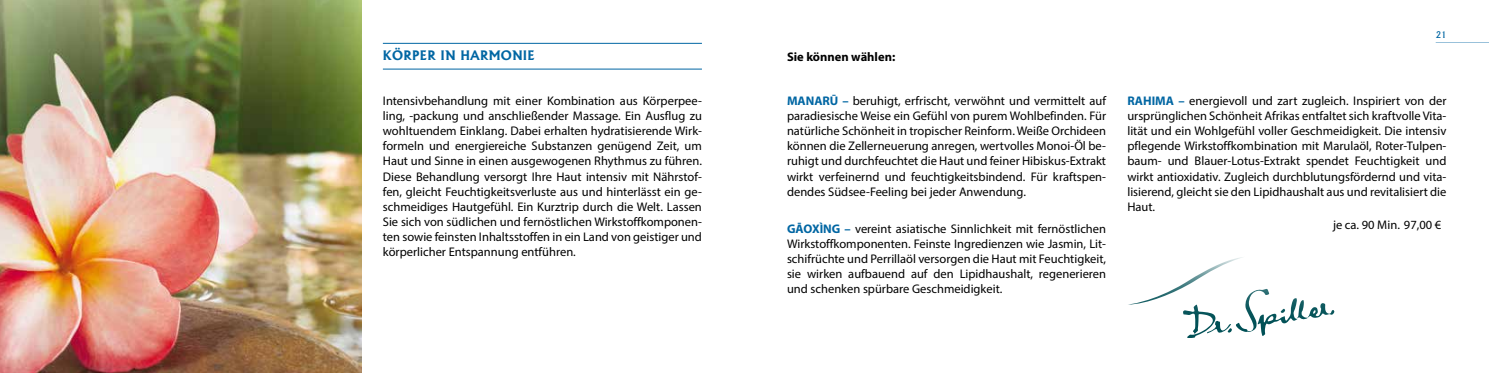
<style>
.page{position:relative;width:1489px;height:373px;background:#fff}
.page>*{position:absolute;margin:0;border:0;box-sizing:border-box;transform-origin:0 0}
.t1{font:12.5px/15px "Myriad Pro";color:#000;text-align:justify}
.t2{font:700 12.5px "Albertus";letter-spacing:.03em;color:#0066a3}
.t3{font:700 12.5px "Myriad Pro";color:#000}
.t4{font:500 8.75px "Albertus";color:#0066a3}
.s1{font-weight:700;color:#0066a3}
</style>
<div class="page">
<hr style="left:1435px;top:42px;width:53px;height:1px;background:#0066a3">
<svg style="left:1128px;top:257px;width:206px;height:79px"></svg>
<hr style="left:383px;top:43px;width:319px;height:1px;background:#0066a3">
<hr style="left:383px;top:69px;width:319px;height:1px;background:#0066a3">
<img style="left:0;top:0;width:361px;height:372px">
<p class="t2" style="left:383px;top:48px;width:153px">KÖRPER IN HARMONIE</p>
<p class="t1" style="left:383px;top:93px;width:320px">Intensivbehandlung mit einer Kombination aus Körperpee&shy;ling, -packung und anschließender Massage. Ein Ausflug zu wohltuendem Einklang. Dabei erhalten hydratisierende Wirk&shy;formeln und energiereiche Substanzen genügend Zeit, um Haut und Sinne in einen ausgewogenen Rhythmus zu führen.<br>Diese Behandlung versorgt Ihre Haut intensiv mit Nährstof&shy;fen, gleicht Feuchtigkeitsverluste aus und hinterlässt ein ge&shy;schmeidiges Hautgefühl. Ein Kurztrip durch die Welt. Lassen Sie sich von südlichen und fernöstlichen Wirkstoffkomponen&shy;ten sowie feinsten Inhaltsstoffen in ein Land von geistiger und körperlicher Entspannung entführen.</p>
<p class="t1" style="left:787px;top:93px;width:320px"><span class="s1">MANARŪ –</span> beruhigt, erfrischt, verwöhnt und vermittelt auf paradiesische Weise ein Gefühl von purem Wohlbefinden. Für natürliche Schönheit in tropischer Reinform. Weiße Orchideen können die Zellerneuerung anregen, wertvolles Monoi-Öl be&shy;ruhigt und durchfeuchtet die Haut und feiner Hibiskus-Extrakt wirkt verfeinernd und feuchtigkeitsbindend. Für kraftspen&shy;dendes Südsee-Feeling bei jeder Anwendung.</p>
<p class="t3" style="left:787px;top:49px;width:110px">Sie können wählen:</p>
<p class="t1" style="left:787px;top:220px;width:320px"><span class="s1">GĀOXÌNG –</span> vereint asiatische Sinnlichkeit mit fernöstlichen Wirkstoffkomponenten. Feinste Ingredienzen wie Jasmin, Lit&shy;schifrüchte und Perrillaöl versorgen die Haut mit Feuchtigkeit, sie wirken aufbauend auf den Lipidhaushalt, regenerieren und schenken spürbare Geschmeidigkeit.</p>
<p class="t4" style="left:1435px;top:29px;width:12px">21</p>
<p class="t1" style="left:1127px;top:93px;width:320px"><span class="s1">RAHIMA –</span> energievoll und zart zugleich. Inspiriert von der ursprünglichen Schönheit Afrikas entfaltet sich kraftvolle Vita&shy;lität und ein Wohlgefühl voller Geschmeidigkeit. Die intensiv pflegende Wirkstoffkombination mit Marulaöl, Roter-Tulpen&shy;baum- und Blauer-Lotus-Extrakt spendet Feuchtigkeit und wirkt antioxidativ. Zugleich durchblutungsfördernd und vita&shy;lisierend, gleicht sie den Lipidhaushalt aus und revitalisiert die Haut.</p>
<p class="t1" style="left:1332px;top:217px;width:110px">je ca. 90 Min. 97,00 €</p>
</div>
